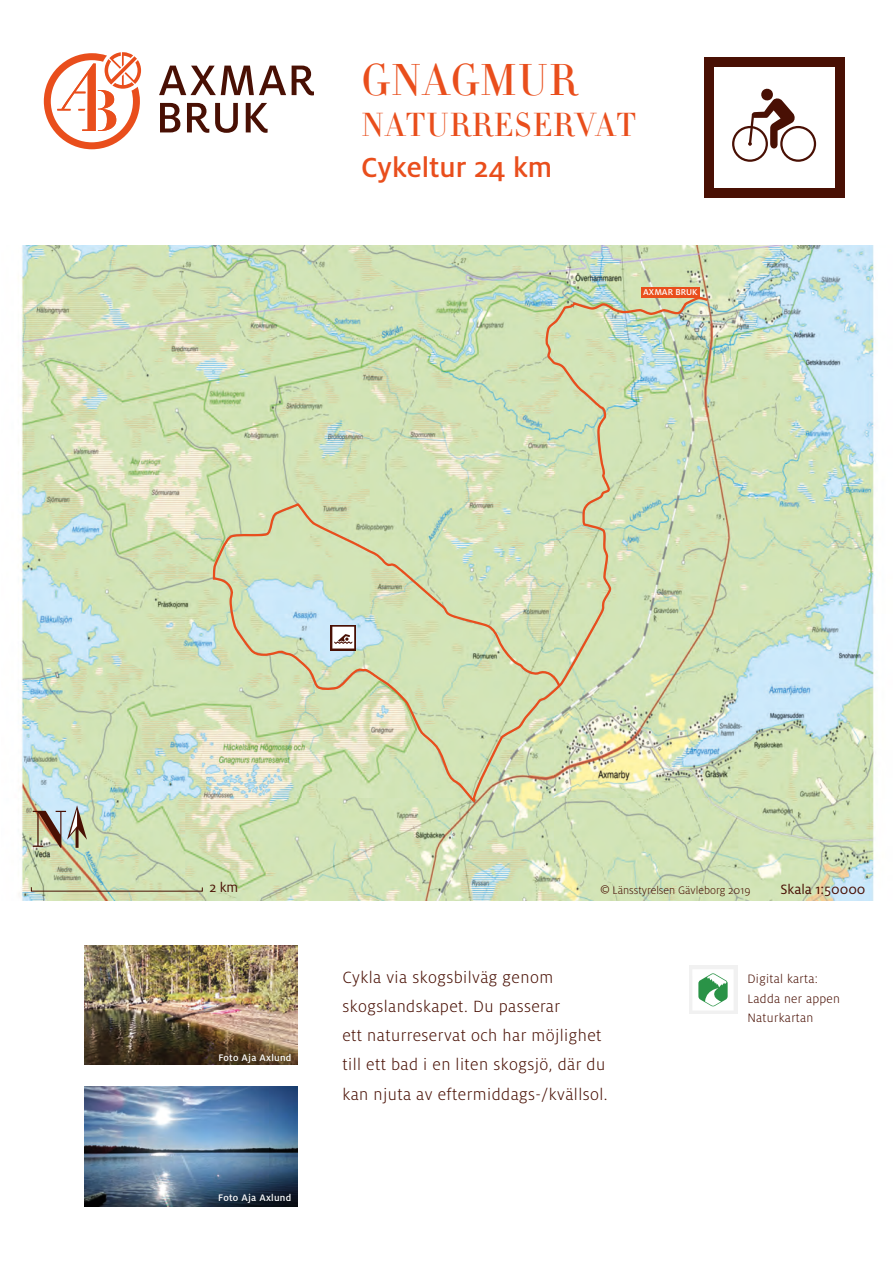
<style>
.page{position:relative;width:893px;height:1263px;background:#fff}
.page>*{position:absolute;margin:0;border:0;box-sizing:border-box;transform-origin:0 0}
.t1{font:50.85px "Didot HTF B06 Bold";color:#491004}
.t2{font:44.1px "Didot HTF L06 Light";letter-spacing:.025em;color:#e94e1c}
.t3{font:33px "Didot HTF L06 Light";letter-spacing:.025em;color:#e94e1c}
.t4{font:500 30.6px "Milo OT";color:#e94e1c}
.t5{font:300 18px/29.1px "Milo OT";letter-spacing:.025em;color:#491004}
.t6{font:15px "Milo OT";color:#491004}
.t7{font:300 13.5px/19.2px "Milo OT";letter-spacing:.025em;color:#491004}
.t8{font:300 12px "Milo OT";color:#491004}
.t9{font:500 10.5px "Milo OT";letter-spacing:.025em;color:#fff}
.t10{font:500 9.45px "Milo OT";color:#fff}
.s1{font-family:"Myriad Pro";font-weight:400;font-size:13.5px}
</style>
<div class="page">
<img style="left:21px;top:245px;width:853px;height:656px">
<svg style="left:212px;top:297px;width:498px;height:510px;background:#cfddb4"></svg>
<svg style="left:331px;top:625px;width:25px;height:25px"></svg>
<div style="left:332px;top:627px;width:22px;height:21px;background:#fff"></div>
<svg style="left:334px;top:634px;width:18px;height:10px"></svg>
<div style="left:641px;top:287px;width:59px;height:10px;background:#e94e1c"></div>
<hr style="left:76px;top:825px;width:3px;height:23px;background:#491004">
<svg style="left:67px;top:805px;width:20px;height:35px"></svg>
<div style="left:704px;top:57px;width:140px;height:140px;background:#491004"></div>
<div style="left:714px;top:67px;width:120px;height:120px;background:#fff"></div>
<svg style="left:732px;top:88px;width:84px;height:74px"></svg>
<svg style="left:44px;top:52px;width:97px;height:97px"></svg>
<svg style="left:159px;top:66px;width:127px;height:29px"></svg>
<svg style="left:292px;top:66px;width:22px;height:29px"></svg>
<svg style="left:160px;top:103px;width:20px;height:29px"></svg>
<svg style="left:187px;top:103px;width:22px;height:30px"></svg>
<svg style="left:215px;top:103px;width:23px;height:30px"></svg>
<svg style="left:246px;top:103px;width:22px;height:30px"></svg>
<div style="left:689px;top:966px;width:48px;height:48px;background:#f1f1f1"></div>
<div style="left:692px;top:969px;width:42px;height:41px;background:#fff"></div>
<svg style="left:698px;top:973px;width:30px;height:34px"></svg>
<img style="left:84px;top:945px;width:213px;height:120px">
<img style="left:84px;top:1087px;width:213px;height:119px">
<p class="t2" style="left:361px;top:53px;width:217px">GNAGMUR</p>
<p class="t3" style="left:361px;top:105px;width:276px">NATURRESERVAT</p>
<p class="t4" style="left:361px;top:150px;width:193px">Cykeltur 24 km</p>
<p class="t10" style="left:643px;top:287px;width:56px">AXMAR BRUK</p>
<p class="t1" style="left:31px;top:797px;width:37px">N</p>
<p class="t6" style="left:209px;top:879px;width:31px">2 km</p>
<p class="t6" style="left:780px;top:881px;width:87px">Skala 1:50000</p>
<p class="t8" style="left:601px;top:884px;width:151px"><span class="s1">©</span> Länsstyrelsen Gävleborg 2019</p>
<p class="t9" style="left:218px;top:1051px;width:75px">Foto Aja Axlund</p>
<p class="t9" style="left:218px;top:1192px;width:75px">Foto Aja Axlund</p>
<p class="t5" style="left:342px;top:963px;width:267px">Cykla via skogsbilväg genom skogslandskapet. Du passerar<br>ett naturreservat och har möjlighet till ett bad i en liten skogsjö, där du kan njuta av eftermiddags-/kvällsol.</p>
<p class="t7" style="left:747px;top:970px;width:94px">Digital karta:<br>Ladda ner appen<br>Naturkartan</p>
</div>
